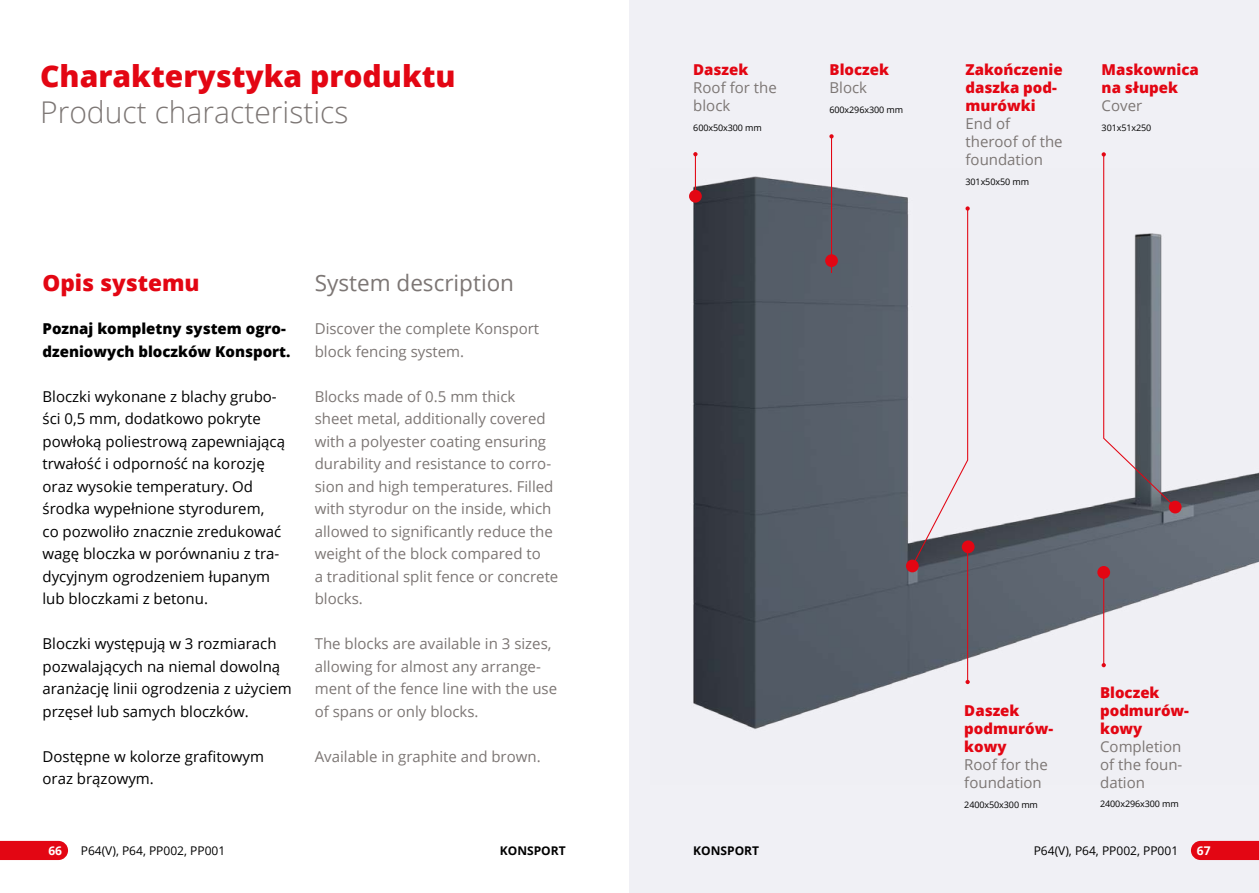
<style>
.page{position:relative;width:1259px;height:893px;background:#fff}
.page>*{position:absolute;margin:0;border:0;box-sizing:border-box;transform-origin:0 0}
.t1{font:800 30px "Open Sans";color:#e30613}
.t2{font:300 30px "Open Sans";color:#7c7674}
.t3{font:22.5px "Open Sans";color:#7c7674}
.t4{font:800 22.5px "Open Sans";color:#e30613}
.t5{font:15px/22.5px "Open Sans";color:#7c7674}
.t6{font:15px/22.5px "Open Sans";color:#000}
.t7{font:800 15px/18px "Open Sans";color:#e30613}
.t8{font:800 15px/22.5px "Open Sans";color:#000}
.t9{font:12px "Open Sans";color:#000}
.t10{font:700 12px "Open Sans";color:#000}
.t11{font:700 12px "Open Sans";color:#fff}
.t12{font:9px "Open Sans";letter-spacing:-.01em;color:#000}
</style>
<div class="page">
<div style="left:629px;top:0;width:630px;height:893px;background:#f0f0f5"></div>
<img style="left:689px;top:169px;width:570px;height:560px">
<div style="left:1097px;top:566px;width:13px;height:13px;background:#e30613;border-radius:50%"></div>
<div style="left:961px;top:540px;width:13px;height:13px;background:#e30613;border-radius:50%"></div>
<div style="left:1168px;top:501px;width:13px;height:12px;background:#e30613;border-radius:50%"></div>
<div style="left:906px;top:560px;width:12px;height:12px;background:#e30613;border-radius:50%"></div>
<div style="left:689px;top:190px;width:13px;height:13px;background:#e30613;border-radius:50%"></div>
<div style="left:825px;top:254px;width:13px;height:13px;background:#e30613;border-radius:50%"></div>
<svg style="left:693px;top:152px;width:4px;height:4px"></svg>
<svg style="left:829px;top:134px;width:4px;height:4px"></svg>
<svg style="left:1101px;top:663px;width:5px;height:4px"></svg>
<svg style="left:965px;top:680px;width:4px;height:4px"></svg>
<svg style="left:910px;top:206px;width:59px;height:363px"></svg>
<svg style="left:1101px;top:152px;width:75px;height:356px"></svg>
<hr style="left:695px;top:154px;width:1px;height:42px;background:#e30613">
<hr style="left:1103px;top:572px;width:1px;height:92px;background:#e30613">
<hr style="left:967px;top:549px;width:1px;height:135px;background:#e30613">
<hr style="left:831px;top:136px;width:1px;height:137px;background:#e30613">
<svg style="left:0;top:841px;width:68px;height:19px"></svg>
<svg style="left:1191px;top:841px;width:68px;height:19px"></svg>
<h1 class="t1" style="left:40px;top:53px;width:417px">Charakterystyka produktu</h1>
<h1 class="t2" style="left:40px;top:91px;width:310px">Product characteristics</h1>
<h2 class="t4" style="left:43px;top:265px;width:159px">Opis systemu</h2>
<p class="t8" style="left:43px;top:317px;width:249px">Poznaj kompletny system ogro&shy;dzeniowych bloczków Konsport.</p>
<p class="t6" style="left:43px;top:385px;width:244px">Bloczki wykonane z blachy grubo&shy;ści 0,5 mm, dodatkowo pokryte powłoką poliestrową zapewniającą trwałość i odporność na korozję oraz wysokie temperatury. Od środka wypełnione styrodurem,<br>co pozwoliło znacznie zredukować wagę bloczka w porównaniu z tra&shy;dycyjnym ogrodzeniem łupanym lub bloczkami z betonu.</p>
<p class="t6" style="left:43px;top:632px;width:251px">Bloczki występują w 3 rozmiarach pozwalających na niemal dowolną aranżację linii ogrodzenia z użyciem przęseł lub samych bloczków.</p>
<p class="t6" style="left:43px;top:745px;width:223px">Dostępne w kolorze grafitowym oraz brązowym.</p>
<h2 class="t3" style="left:315px;top:267px;width:201px">System description</h2>
<p class="t5" style="left:315px;top:317px;width:226px">Discover the complete Konsport block fencing system.</p>
<p class="t5" style="left:315px;top:385px;width:245px">Blocks made of 0.5 mm thick<br>sheet metal, additionally covered with a polyester coating ensuring durability and resistance to corro&shy;sion and high temperatures. Filled with styrodur on the inside, which allowed to significantly reduce the weight of the block compared to<br>a traditional split fence or concrete blocks.</p>
<p class="t5" style="left:315px;top:632px;width:244px">The blocks are available in 3 sizes, allowing for almost any arrange&shy;ment of the fence line with the use of spans or only blocks.</p>
<p class="t5" style="left:315px;top:745px;width:227px">Available in graphite and brown.</p>
<p class="t7" style="left:693px;top:60px;width:57px">Daszek</p>
<p class="t5" style="left:693px;top:78px;width:85px;line-height:18px">Roof for the block</p>
<p class="t12" style="left:693px;top:121px;width:70px">600x50x300 mm</p>
<p class="t7" style="left:829px;top:60px;width:61px">Bloczek</p>
<p class="t5" style="left:829px;top:76px;width:39px">Block</p>
<p class="t12" style="left:829px;top:104px;width:75px">600x296x300 mm</p>
<p class="t7" style="left:965px;top:60px;width:99px">Zakończenie daszka pod&shy;murówki</p>
<p class="t5" style="left:965px;top:114px;width:99px;line-height:18px">End of theroof of the foundation</p>
<p class="t12" style="left:965px;top:175px;width:65px">301x50x50 mm</p>
<p class="t7" style="left:1101px;top:60px;width:99px">Maskownica na słupek</p>
<p class="t5" style="left:1101px;top:94px;width:42px">Cover</p>
<p class="t12" style="left:1101px;top:122px;width:51px">301x51x250</p>
<p class="t7" style="left:964px;top:701px;width:90px">Daszek podmurów&shy;kowy</p>
<p class="t5" style="left:964px;top:755px;width:85px;line-height:18px">Roof for the foundation</p>
<p class="t12" style="left:964px;top:798px;width:75px">2400x50x300 mm</p>
<p class="t7" style="left:1100px;top:683px;width:90px">Bloczek podmurów&shy;kowy</p>
<p class="t5" style="left:1100px;top:737px;width:84px;line-height:18px;text-align:justify">Completion of the foun&shy;dation</p>
<p class="t12" style="left:1100px;top:797px;width:80px">2400x296x300 mm</p>
<p class="t11" style="left:48px;top:842px;width:15px">66</p>
<p class="t9" style="left:81px;top:842px;width:146px">P64(V), P64, PP002, PP001</p>
<p class="t10" style="left:500px;top:842px;width:67px">KONSPORT</p>
<p class="t10" style="left:693px;top:842px;width:67px">KONSPORT</p>
<p class="t9" style="left:1033px;top:842px;width:146px">P64(V), P64, PP002, PP001</p>
<p class="t11" style="left:1196px;top:842px;width:15px">67</p>
</div>
